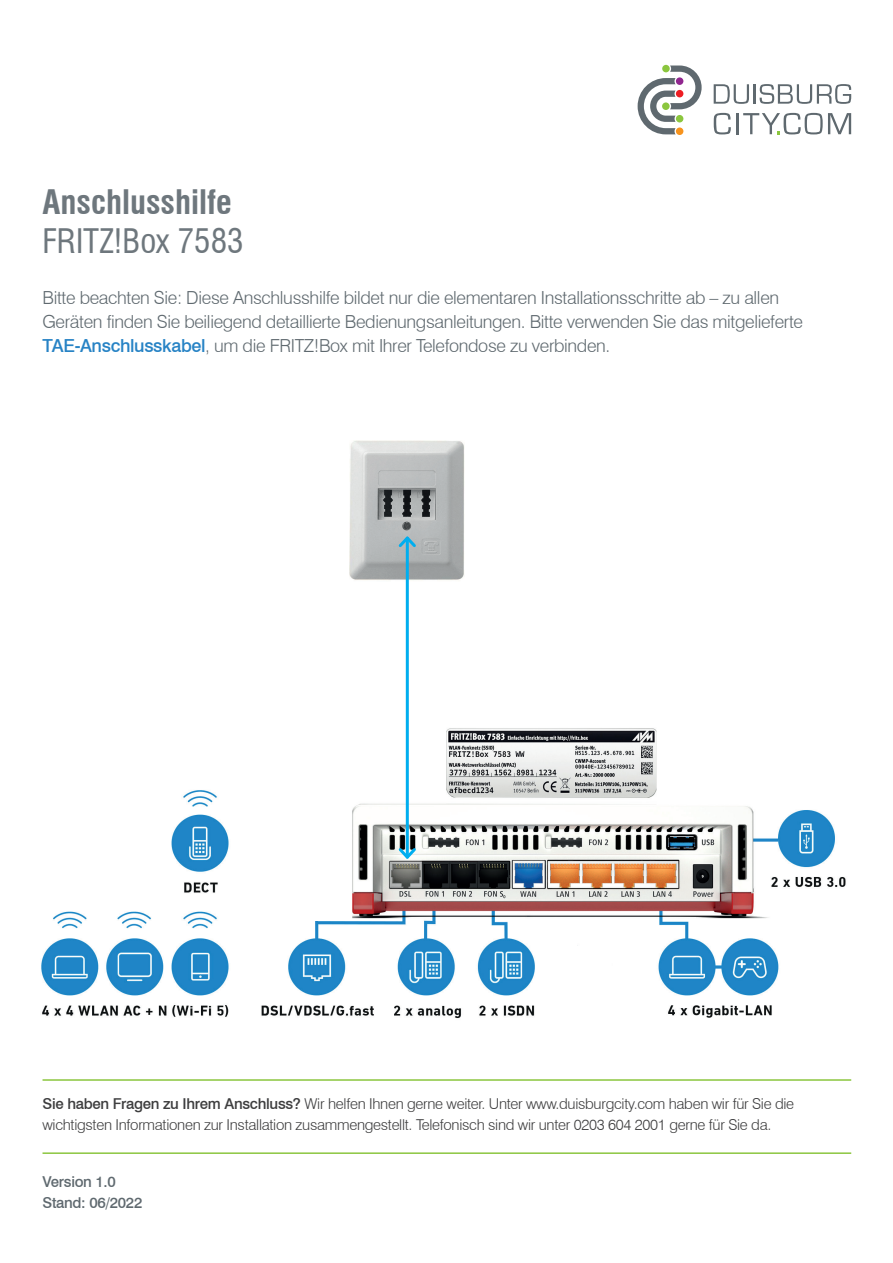
<style>
.page{position:relative;width:893px;height:1263px;background:#fff}
.page>*{position:absolute;margin:0;border:0;box-sizing:border-box;transform-origin:0 0}
.t1{font:700 condensed 33px "Swiss 721 BT";color:#6e777d}
.t2{font:condensed 33px "Swiss 721 BT";color:#6e777d}
.t3{font:300 18px/24px "Swiss 721 BT";letter-spacing:-.02em;color:#5f696f}
.t4{font:300 15px/21px "Swiss 721 BT";letter-spacing:-.02em;color:#3e3e3f}
.t5{font:500 15px/21px "Swiss 721 BT";letter-spacing:-.02em;color:#5f696f}
.s1{font-weight:500;color:#2783c5}
.s2{font-weight:500}
</style>
<div class="page">
<svg style="left:714px;top:84px;width:35px;height:20px"></svg>
<hr style="left:754px;top:84px;width:2px;height:20px;background:#5f696f">
<svg style="left:760px;top:84px;width:91px;height:20px"></svg>
<svg style="left:714px;top:113px;width:17px;height:21px"></svg>
<hr style="left:736px;top:113px;width:2px;height:21px;background:#5f696f">
<svg style="left:743px;top:113px;width:108px;height:21px"></svg>
<svg style="left:638px;top:66px;width:64px;height:68px"></svg>
<div style="left:662px;top:65px;width:8px;height:7px;background:#8bc63e;border-radius:50%"></div>
<div style="left:676px;top:77px;width:7px;height:8px;background:#90268f;border-radius:50%"></div>
<div style="left:676px;top:90px;width:7px;height:7px;background:#ee1d23;border-radius:50%"></div>
<div style="left:662px;top:102px;width:8px;height:8px;background:#8bc63e;border-radius:50%"></div>
<div style="left:676px;top:115px;width:7px;height:7px;background:#8bc63e;border-radius:50%"></div>
<div style="left:676px;top:127px;width:7px;height:8px;background:#f7931d;border-radius:50%"></div>
<hr style="left:43px;top:1152px;width:808px;height:2px;background:#8bc63e">
<hr style="left:43px;top:1079px;width:808px;height:2px;background:#8bc63e">
<img style="left:41px;top:674px;width:805px;height:345px">
<img style="left:350px;top:441px;width:115px;height:140px">
<hr style="left:406px;top:538px;width:3px;height:319px;background:#00aeef">
<svg style="left:396px;top:845px;width:23px;height:17px"></svg>
<svg style="left:396px;top:534px;width:23px;height:16px"></svg>
<h1 class="t1" style="left:43px;top:182px;width:191px">Anschlusshilfe</h1>
<h1 class="t2" style="left:43px;top:221px;width:203px">FRITZ!Box 7583</h1>
<p class="t3" style="left:43px;top:286px;width:762px">Bitte beachten Sie: Diese Anschlusshilfe bildet nur die elementaren Installationsschritte ab – zu allen<br>Geräten finden Sie beiliegend detaillierte Bedienungsanleitungen. Bitte verwenden Sie das mitgelieferte<br><span class="s1">TAE-Anschlusskabel</span>, um die FRITZ!Box mit Ihrer Telefondose zu verbinden.</p>
<p class="t4" style="left:43px;top:1092px;width:753px"><span class="s2">Sie haben Fragen zu Ihrem Anschluss?</span> Wir helfen Ihnen gerne weiter. Unter www.duisburgcity.com haben wir für Sie die wichtigsten Informationen zur Installation zusammengestellt. Telefonisch sind wir unter 0203 604 2001 gerne für Sie da.</p>
<p class="t5" style="left:43px;top:1171px;width:101px">Version 1.0<br>Stand: 06/2022</p>
</div>
